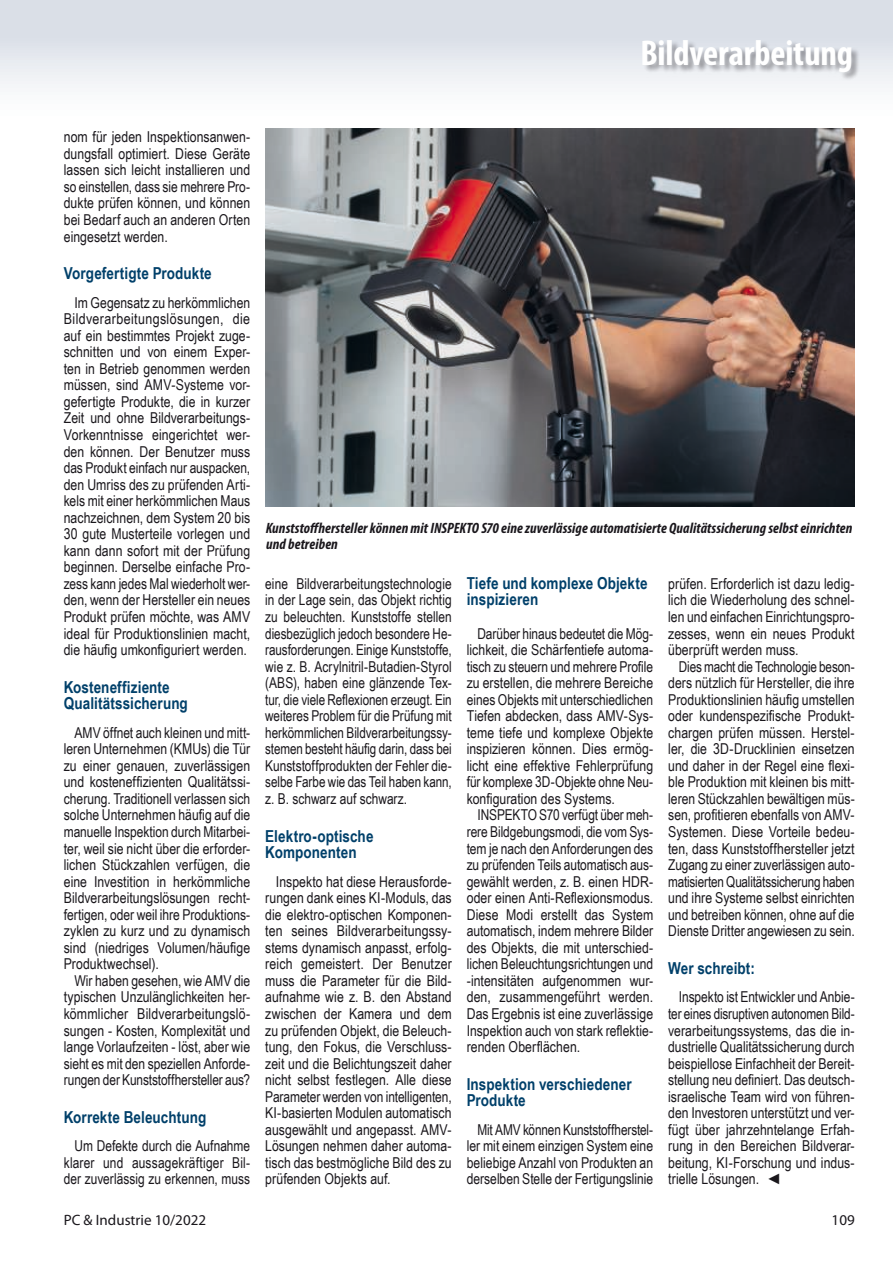
<style>
.page{position:relative;width:893px;height:1263px;background:#fff}
.page>*{position:absolute;margin:0;border:0;box-sizing:border-box;transform-origin:0 0}
.t1{font:700 condensed 36px "Myriad Pro";letter-spacing:-.005em;color:#fff}
.t2{font:700 16.5px/16.5px "Arial Narrow";letter-spacing:.005em;color:#00406a}
.t3{font:15px/16.5px "Arial Narrow";color:#1a171c;text-align:justify}
.t4{font:15px/16.5px "Arial Narrow";color:#1a171c;text-align:justify;scale:.96 1}
.t5{font:italic 700 condensed 15px/16.5px "Myriad Pro";letter-spacing:.005em;color:#1a171c}
.t6{font:15px "Myriad Pro";color:#1a171c}
</style>
<div class="page">
<div style="left:0;top:0;width:893px;height:128px;background:linear-gradient(to bottom,#d2d8e2,#fff)"></div>
<div style="left:643px;top:40px;width:217px;height:41px;background:#1a171c;opacity:.4"></div>
<img style="left:265px;top:128px;width:590px;height:378px">
<h1 class="t1" style="left:641px;top:40px;width:214px">Bildverarbeitung</h1>
<p class="t3" style="left:64px;top:128px;width:188px">nom für jeden Inspektionsanwen&shy;dungsfall optimiert. Diese Geräte lassen sich leicht installieren und so einstellen, dass sie mehrere Pro&shy;dukte prüfen können, und können bei Bedarf auch an anderen Orten eingesetzt werden.</p>
<p class="t2" style="left:64px;top:267px;width:150px">Vorgefertigte Produkte</p>
<p class="t3" style="left:64px;top:294px;width:188px;text-indent:11px">Im Gegensatz zu herkömmlichen Bildverarbeitungslösungen, die auf ein bestimmtes Projekt zuge&shy;schnitten und von einem Exper&shy;ten in Betrieb genommen werden müssen, sind AMV-Systeme vor&shy;gefertigte Produkte, die in kurzer Zeit und ohne Bildverarbeitungs-Vorkenntnisse eingerichtet wer&shy;den können. Der Benutzer muss das Produkt einfach nur auspacken, den Umriss des zu prüfenden Arti&shy;kels mit einer herkömmlichen Maus nachzeichnen, dem System 20 bis 30 gute Musterteile vorlegen und kann dann sofort mit der Prüfung beginnen. Derselbe einfache Pro&shy;zess kann jedes Mal wiederholt wer&shy;den, wenn der Hersteller ein neues Produkt prüfen möchte, was AMV ideal für Produktionslinien macht, die häufig umkonfiguriert werden.</p>
<p class="t2" style="left:64px;top:680px;width:126px">Kosteneffiziente<br>Qualitätssicherung</p>
<p class="t3" style="left:64px;top:726px;width:188px;text-indent:11px">AMV öffnet auch kleinen und mitt&shy;leren Unternehmen (KMUs) die Tür zu einer genauen, zuverlässigen und kosteneffizienten Qualitätssi&shy;cherung. Traditionell verlassen sich solche Unternehmen häufig auf die manuelle Inspektion durch Mitarbei&shy;ter, weil sie nicht über die erforder&shy;lichen Stückzahlen verfügen, die eine Investition in herkömmliche Bildverarbeitungslösungen recht&shy;fertigen, oder weil ihre Produktions&shy;zyklen zu kurz und zu dynamisch sind (niedriges Volumen/häufige Produktwechsel).</p>
<p class="t3" style="left:64px;top:974px;width:188px;text-indent:11px">Wir haben gesehen, wie AMV die typischen Unzulänglichkeiten her&shy;kömmlicher Bildverarbeitungslö&shy;sungen - Kosten, Komplexität und lange Vorlaufzeiten - löst, aber wie sieht es mit den speziellen Anforde&shy;rungen der Kunststoffhersteller aus?</p>
<p class="t2" style="left:64px;top:1110px;width:144px">Korrekte Beleuchtung</p>
<p class="t3" style="left:64px;top:1139px;width:188px;text-indent:11px">Um Defekte durch die Aufnahme klarer und aussagekräftiger Bil&shy;der zuverlässig zu erkennen, muss</p>
<p class="t5" style="left:266px;top:521px;width:588px">Kunststoffhersteller können mit INSPEKTO S70 eine zuverlässige automatisierte Qualitätssicherung selbst einrichten und betreiben</p>
<p class="t3" style="left:265px;top:577px;width:188px">eine Bildverarbeitungstechnologie in der Lage sein, das Objekt richtig zu beleuchten. Kunststoffe stellen diesbezüglich jedoch besondere He&shy;rausforderungen. Einige Kunststoffe, wie z. B. Acrylnitril-Butadien-Styrol (ABS), haben eine glänzende Tex&shy;tur, die viele Reflexionen erzeugt. Ein weiteres Problem für die Prüfung mit herkömmlichen Bildverarbeitungssy&shy;stemen besteht häufig darin, dass bei Kunststoffprodukten der Fehler die&shy;selbe Farbe wie das Teil haben kann, z. B. schwarz auf schwarz.</p>
<p class="t2" style="left:265px;top:829px;width:110px">Elektro-optische<br>Komponenten</p>
<p class="t3" style="left:265px;top:872px;width:188px;text-indent:11px">Inspekto hat diese Herausforde&shy;rungen dank eines KI-Moduls, das die elektro-optischen Komponen&shy;ten seines Bildverarbeitungssy&shy;stems dynamisch anpasst, erfolg&shy;reich gemeistert. Der Benutzer muss die Parameter für die Bild&shy;aufnahme wie z. B. den Abstand zwischen der Kamera und dem zu prüfenden Objekt, die Beleuch&shy;tung, den Fokus, die Verschluss&shy;zeit und die Belichtungszeit daher nicht selbst festlegen. Alle diese Parameter werden von intelligenten, KI-basierten Modulen automatisch ausgewählt und angepasst. AMV-Lösungen nehmen daher automa&shy;tisch das bestmögliche Bild des zu prüfenden Objekts auf.</p>
<p class="t2" style="left:467px;top:576px;width:182px">Tiefe und komplexe Objekte inspizieren</p>
<p class="t3" style="left:467px;top:626px;width:188px;text-indent:11px">Darüber hinaus bedeutet die Mög&shy;lichkeit, die Schärfentiefe automa&shy;tisch zu steuern und mehrere Profile zu erstellen, die mehrere Bereiche eines Objekts mit unterschiedlichen Tiefen abdecken, dass AMV-Sys&shy;teme tiefe und komplexe Objekte inspizieren können. Dies ermög&shy;licht eine effektive Fehlerprüfung für komplexe 3D-Objekte ohne Neu&shy;konfiguration des Systems.</p>
<p class="t3" style="left:467px;top:806px;width:188px;text-indent:11px">INSPEKTO S70 verfügt über meh&shy;rere Bildgebungsmodi, die vom Sys&shy;tem je nach den Anforderungen des zu prüfenden Teils automatisch aus&shy;gewählt werden, z. B. einen HDR&shy;oder einen Anti-Reflexionsmodus.<br>Diese Modi erstellt das System automatisch, indem mehrere Bilder des Objekts, die mit unterschied&shy;lichen Beleuchtungsrichtungen und -intensitäten aufgenommen wur&shy;den, zusammengeführt werden.<br>Das Ergebnis ist eine zuverlässige Inspektion auch von stark reflektie&shy;renden Oberflächen.</p>
<p class="t2" style="left:467px;top:1077px;width:166px">Inspektion verschiedener<br>Produkte</p>
<p class="t4" style="left:467px;top:1123px;width:196px;text-indent:11px">Mit AMV können Kunststoffherstel&shy;ler mit einem einzigen System eine beliebige Anzahl von Produkten an derselben Stelle der Fertigungslinie</p>
<p class="t3" style="left:668px;top:575px;width:188px">prüfen. Erforderlich ist dazu ledig&shy;lich die Wiederholung des schnel&shy;len und einfachen Einrichtungspro&shy;zesses, wenn ein neues Produkt überprüft werden muss.</p>
<p class="t4" style="left:668px;top:659px;width:196px;text-indent:11px">Dies macht die Technologie beson&shy;ders nützlich für Hersteller, die ihre Produktionslinien häufig umstellen oder kundenspezifische Produkt&shy;chargen prüfen müssen. Herstel&shy;ler, die 3D-Drucklinien einsetzen und daher in der Regel eine flexi&shy;ble Produktion mit kleinen bis mitt&shy;leren Stückzahlen bewältigen müs&shy;sen, profitieren ebenfalls von AMV-Systemen. Diese Vorteile bedeu&shy;ten, dass Kunststoffhersteller jetzt Zugang zu einer zuverlässigen auto&shy;matisierten Qualitätssicherung haben und ihre Systeme selbst einrichten und betreiben können, ohne auf die Dienste Dritter angewiesen zu sein.</p>
<p class="t2" style="left:668px;top:961px;width:88px">Wer schreibt:</p>
<p class="t3" style="left:668px;top:988px;width:188px;text-indent:11px">Inspekto ist Entwickler und Anbie&shy;ter eines disruptiven autonomen Bild&shy;verarbeitungssystems, das die in&shy;dustrielle Qualitätssicherung durch beispiellose Einfachheit der Bereit&shy;stellung neu definiert. Das deutsch&shy;israelische Team wird von führen&shy;den Investoren unterstützt und ver&shy;fügt über jahrzehntelange Erfah&shy;rung in den Bereichen Bildverar&shy;beitung, KI-Forschung und indus&shy;trielle Lösungen. ◄</p>
<p class="t6" style="left:64px;top:1211px;width:144px">PC &amp; Industrie 10/2022</p>
<p class="t6" style="left:832px;top:1211px;width:25px">109</p>
</div>
